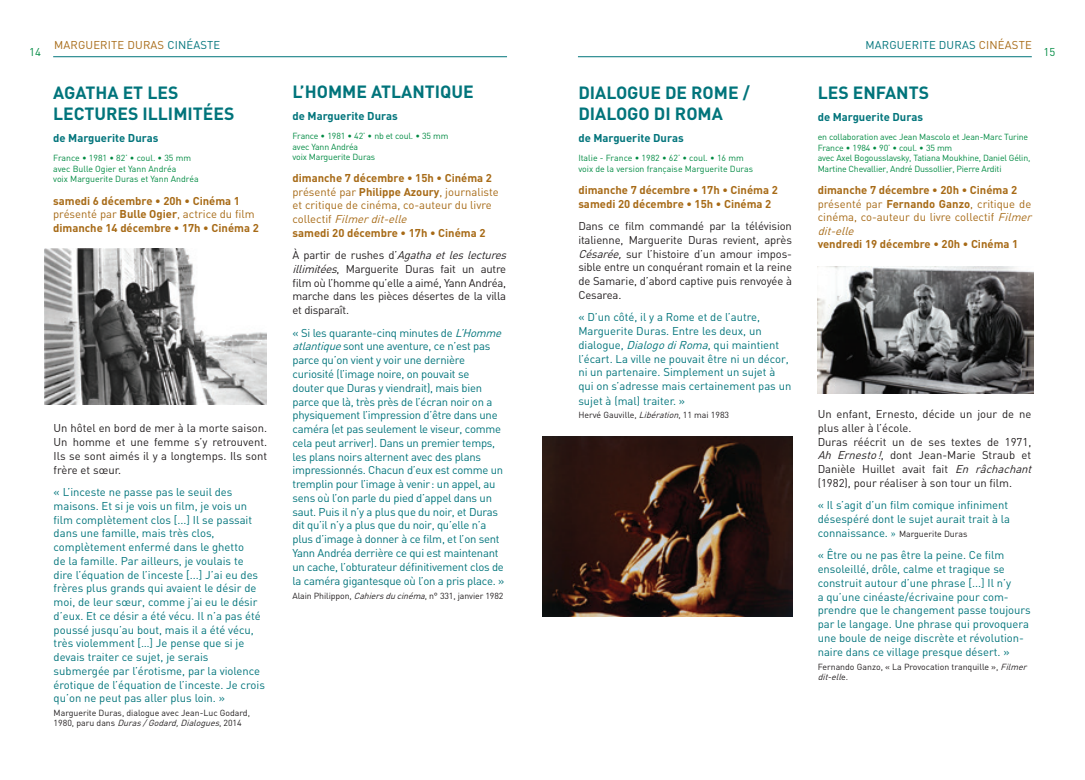
<style>
.page{position:relative;width:1085px;height:780px;background:#fff}
.page>*{position:absolute;margin:0;border:0;box-sizing:border-box;transform-origin:0 0}
.t1{font:700 17.5px/21px "DIN";color:#00747b}
.t2{font:11.25px/13.8px "DIN";color:#00747b}
.t3{font:11.25px/13.8px "DIN";letter-spacing:-.02em;color:#00747b}
.t4{font:11.25px/13.8px "DIN";letter-spacing:-.01em;color:#231f20;text-align:justify}
.t5{font:700 11.25px/13.5px "DIN";color:#a76a16}
.t6{font:11.25px/13.5px "DIN";color:#a76a16}
.t7{font:700 11.25px "DIN";color:#00747b}
.t8{font:11.25px "DIN";color:#008b43}
.t9{font:8.75px/10.5px "DIN";letter-spacing:-.015em;color:#008b43}
.t10{font:8.75px/10px "DIN";color:#231f20}
.s1{color:#00747b}
.s2{color:#a76a16}
.s3{font-style:italic}
.s4{font-weight:400}
.s5{font-weight:400;font-style:italic}
.s6{font-weight:700}
.s7{font-size:11.25px;color:#00747b}
.s8{font-family:"Adobe Garamond";font-size:13.12px;color:#00747b}
</style>
<div class="page">
<hr style="left:53px;top:56px;width:454px;height:1px;background:#00747b">
<hr style="left:578px;top:56px;width:453px;height:1px;background:#00747b">
<img style="left:817px;top:266px;width:216px;height:127px">
<img style="left:542px;top:436px;width:250px;height:181px">
<img style="left:44px;top:248px;width:223px;height:156px">
<p class="t6" style="left:54px;top:38px;width:168px">marguerite duras <span class="s1">Cinéaste</span></p>
<p class="t2" style="left:865px;top:38px;width:168px">marguerite duras <span class="s2">Cinéaste</span></p>
<h1 class="t1" style="left:578px;top:81px;width:61px">Dialogue</h1>
<p class="t8" style="left:29px;top:45px;width:13px">14</p>
<p class="t8" style="left:1043px;top:45px;width:13px">15</p>
<h1 class="t1" style="left:578px;top:81px;width:173px;text-indent:87px">de Rome /<br>Dialogo di Roma</h1>
<p class="t7" style="left:578px;top:131px;width:107px">de Marguerite Duras</p>
<p class="t9" style="left:578px;top:153px;width:176px">Italie - France • 1982 • 62’ • coul. • 16 mm voix de la version française Marguerite Duras</p>
<p class="t5" style="left:578px;top:183px;width:201px">dimanche 7 décembre • 17h • Cinéma 2 samedi 20 décembre • 15h • Cinéma 2</p>
<p class="t4" style="left:578px;top:219px;width:215px">Dans ce film commandé par la télévision italienne, Marguerite Duras revient, après <span class="s3">Césarée,</span> sur l’histoire d’un amour impos&shy;sible entre un conquérant romain et la reine de Samarie, d’abord captive puis renvoyée à Cesarea.</p>
<p class="t2" style="left:578px;top:310px;width:214px">« D’un côté, il y a Rome et de l’autre, Marguerite Duras. Entre les deux, un dialogue, <span class="s3">DialogodiRoma</span>, qui maintient l’écart. La ville ne pouvait être ni un décor, ni un partenaire. Simplement un sujet à qui on s’adresse mais certainement pas un sujet à (mal) traiter. »</p>
<p class="t10" style="left:578px;top:410px;width:152px">Hervé Gauville, <span class="s3">Libération</span>, 11 mai 1983</p>
<h1 class="t1" style="left:292px;top:80px;width:49px">L’Homme</h1>
<h1 class="t1" style="left:371px;top:80px;width:11px">atlanti</h1>
<h1 class="t1" style="left:440px;top:80px;width:23px">que</h1>
<p class="t7" style="left:292px;top:108px;width:107px">de Marguerite Duras</p>
<p class="t9" style="left:292px;top:130px;width:157px">France • 1981 • 42’ • nb et coul. • 35 mm avec Yann Andréa<br>voix Marguerite Duras</p>
<p class="t5" style="left:292px;top:171px;width:208px">dimanche 7 décembre • 15h • Cinéma 2 <span class="s4">présenté par</span> Philippe Azoury<span class="s4">, journaliste et critique de cinéma, co-auteur du livre c o l l e c t i f</span> <span class="s5">Filmerdit-elle<br></span>samedi 20 décembre • 17h • Cinéma 2</p>
<p class="t4" style="left:292px;top:248px;width:219px;text-align:left">À p a rt i r d e r u s h e s d ’ <span class="s3">Agathaetleslectures illimitées</span>, M arguerite D uras fait un autre film où l’homme qu’elle a aimé, Yann Andréa, marche dans les pièces désertes de la villa et disparaît.</p>
<p class="t3" style="left:292px;top:325px;width:214px">« Si les quarante-cinq minutes de <span class="s3">L’Homme atlantique</span>sont une aventure, ce n’est pas parce qu’on vient y voir une dernière curiosité (l’image noire, on pouvait se<br>douter que Duras y viendrait), mais bien parce que là, très près de l’écran noir on a physiquement l’impression d’être dans une caméra (et pas seulement le viseur, comme cela peut arriver). Dans un premier temps, les plans noirs alternent avec des plans impressionnés. Chacun d’eux est comme un tremplin pour l’image à venir: un appel, au sens où l’on parle du pied d’appel dans un saut. Puis il n’y a plus que du noir, et Duras dit qu’il n’y a plus que du noir, qu’elle n’a plus d’image à donner à ce film, et l’on sent Yann Andréa derrière ce qui est maintenant un cache, l’obturateur définitivement clos de la caméra gigantesque où l’on a pris place. »</p>
<p class="t10" style="left:292px;top:590px;width:212px">Alain Philippon, <span class="s3">Cahiersducinéma</span>, n° 331, janvier 1982</p>
<h1 class="t1" style="left:53px;top:81px;width:23px">Agatha</h1>
<h1 class="t1" style="left:123px;top:81px;width:36px">et les</h1>
<h1 class="t1" style="left:53px;top:102px;width:12px">lectures</h1>
<h1 class="t1" style="left:142px;top:102px;width:10px">illimit</h1>
<h1 class="t1" style="left:203px;top:102px;width:21px">ées</h1>
<p class="t7" style="left:53px;top:131px;width:107px">de Marguerite Duras</p>
<p class="t9" style="left:53px;top:153px;width:147px">France • 1981 • 82’ • coul. • 35 mm avec Bulle Ogier et Yann Andréa<br>voix Marguerite Duras et Yann Andréa</p>
<p class="t5" style="left:53px;top:193px;width:207px">samedi 6 décembre • 20h • Cinéma 1 <span class="s4">présenté par</span> Bulle Ogier<span class="s4">, actrice du film </span>dimanche 14 décembre • 17h • Cinéma 2</p>
<h1 class="t1" style="left:817px;top:81px;width:58px">Les Enfants</h1>
<p class="t7" style="left:817px;top:110px;width:107px">de Marguerite Duras</p>
<p class="t9" style="left:817px;top:132px;width:214px">en collaboration avec Jean Mascolo et Jean-Marc Turine France • 1984 • 90’ • coul. • 35 mm<br>avec Axel Bogousslavsky, Tatiana Moukhine, Daniel Gélin, Martine Chevallier, André Dussollier, Pierre Arditi</p>
<p class="t6" style="left:817px;top:183px;width:219px"><span class="s6">dimanche 7 décembre • 20h • Cinéma 2 </span>présenté par <span class="s6">Fernando Ganzo</span>, critique de cinéma, co-auteur du livre collectif <span class="s3">Filmer dit-elle</span></p>
<p class="t5" style="left:817px;top:237px;width:202px">vendredi 19 décembre • 20h • Cinéma 1</p>
<p class="t4" style="left:817px;top:407px;width:219px;text-align:left">U n enfant, Ernesto, décide un jour de ne plus aller à l’école.<br>D uras réécrit un de ses textes de 1971, <span class="s3">Ah Ernesto!</span>, dont Jean-Marie Straub et Danièle Huillet avait fait <span class="s3">En râchachant </span>(1982), pour réaliser à son tour un film.</p>
<p class="t2" style="left:817px;top:498px;width:194px">« I l s’agit d’un film comique infiniment désespéré dont le sujet aurait trait à la</p>
<p class="t10" style="left:817px;top:528px;width:151px"><span class="s7">connaissance.</span> <span class="s8">»</span> Marguerite Duras</p>
<p class="t2" style="left:817px;top:548px;width:214px">« Être ou ne pas être la peine. Ce film ensoleillé, drôle, calme et tragique se construit autour d’une phrase [...] I l n’y<br>a qu’une cinéaste/écrivaine pour com&shy;prendre que le changement passe toujours par le langage. U ne phrase qui provoquera une boule de neige discrète et révolution&shy;naire dans ce village presque désert. »</p>
<p class="t10" style="left:817px;top:661px;width:213px">Fernando Ganzo, « La Provocation tranquille », <span class="s3">Filmer dit-ell</span>e .</p>
<p class="t4" style="left:54px;top:421px;width:215px">U n hôtel en bord de mer à la morte saison.<br>U n homme et une femme s’y retrouvent.<br>I ls se sont aimés il y a longtemps. I ls sont frère et sœur.</p>
<p class="t2" style="left:54px;top:485px;width:213px">« L’inceste ne passe pas le seuil des maisons. Et si je vois un film, je vois un film complètement clos [...] I l se passait dans une famille, mais très clos, complètement enfermé dans le ghetto<br>de la famille. Par ailleurs, je voulais te dire l’équation de l’inceste [...] J’ai eu des frères plus grands qui avaient le désir de moi, de leur sœur, comme j’ai eu le désir d’eux. Et ce désir a été vécu. I l n’a pas été poussé jusqu’au bout, mais il a été vécu, très violemment […] Je pense que si je devais traiter ce sujet, je serais submergée par l’érotisme, par la violence érotique de l’équation de l’inceste. Je crois qu’on ne peut pas aller plus loin. »</p>
<p class="t10" style="left:54px;top:707px;width:198px">Marguerite Duras, dialogue avec Jean-Luc Godard,<br>1 9 8 0 , p a r u d a n s <span class="s3">Duras/Godard,Dialogues</span>, 2 0 1 4</p>
</div>
